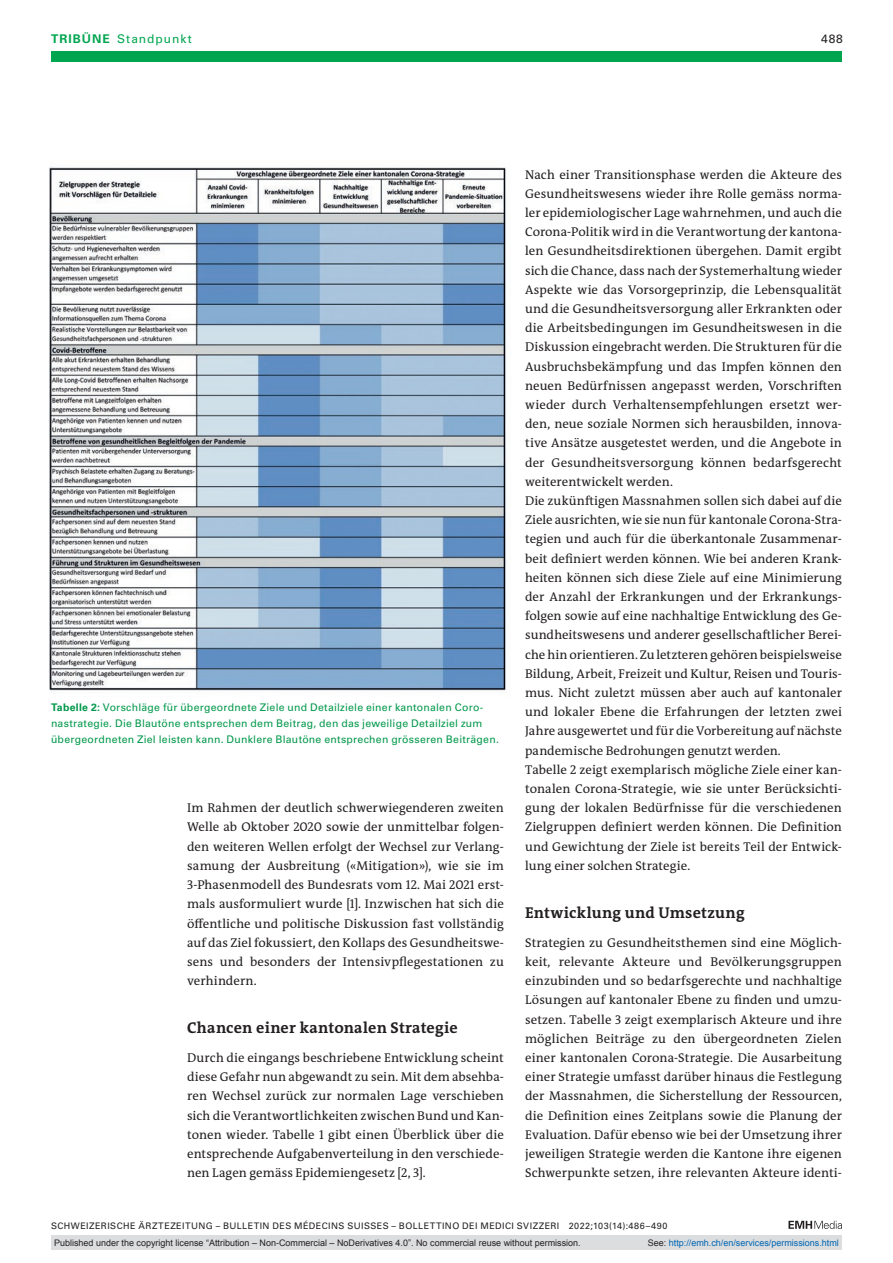
<style>
.page{position:relative;width:893px;height:1263px;background:#fff}
.page>*{position:absolute;margin:0;border:0;box-sizing:border-box;transform-origin:0 0}
.section-h1{font:700 15.75px "The Antiqua B W7";letter-spacing:.015em;color:#231f20}
.section-pn{font:12.75px/19.2px "The Antiqua B W5 Plain";letter-spacing:.005em;color:#231f20;text-align:justify}
.t1{font:12px "Univers LT Std";letter-spacing:.08em;color:#00a54f}
.t2{font:12px "Univers LT Std";color:#231f20}
.fig-caption{font:10.5px/15.8px "Univers LT Std";letter-spacing:.02em;color:#00984a}
.t3{font:9px "Arial";color:#231f20}
.fusszeile{font:9px "Univers LT Std";letter-spacing:.05em;color:#231f20}
.t4{font:9px "Arial";color:#0066b3}
.s1{font-weight:700}
.s2{color:#231f20}
</style>
<div class="page">
<svg style="left:788px;top:1221px;width:54px;height:8px"></svg>
<div style="left:51px;top:51px;width:791px;height:11px;background:#00a54f"></div>
<img style="left:49px;top:167px;width:458px;height:524px">
<div style="left:51px;top:1235px;width:791px;height:15px;background:#dcdddf"></div>
<p class="t1" style="left:51px;top:31px;width:142px"><span class="s1">TRIBÜNE</span> Standpunkt</p>
<p class="t2" style="left:821px;top:31px;width:23px">488</p>
<p class="fig-caption" style="left:51px;top:699px;width:449px"><span class="s1">Tabelle 2:</span> Vorschläge für übergeordnete Ziele und Detailziele einer kantonalen Coro&shy;nastrategie. Die Blautöne entsprechen dem Beitrag, den das jeweilige Detailziel zum übergeordneten Ziel leisten kann. Dunklere Blautöne entsprechen grösseren Beiträgen.</p>
<p class="section-pn" style="left:187px;top:798px;width:318px">Im Rahmen der deutlich schwerwiegenderen zweiten Welle ab Oktober 2020 sowie der unmittelbar folgen&shy;den weiteren Wellen erfolgt der Wechsel zur Verlang&shy;samung der Ausbreitung («Mitigation»), wie sie im 3-Phasenmodell des Bundesrats vom 12. Mai 2021 erst&shy;mals ausformuliert wurde [1]. Inzwischen hat sich die öffentliche und politische Diskussion fast vollständig auf das Ziel fokussiert, den Kollaps des Gesundheitswe&shy;sens und besonders der Intensivpflegestationen zu verhindern.</p>
<p class="section-h1" style="left:187px;top:1018px;width:272px">Chancen einer kantonalen Strategie</p>
<p class="section-pn" style="left:187px;top:1048px;width:318px">Durch die eingangs beschriebene Entwicklung scheint diese Gefahr nun abgewandt zu sein. Mit dem absehba&shy;ren Wechsel zurück zur normalen Lage verschieben sich die Verantwortlichkeiten zwischen Bund und Kan&shy;tonen wieder. Tabelle 1 gibt einen Überblick über die entsprechende Aufgabenverteilung in den verschiede&shy;nen Lagen gemäss Epidemiengesetz [2, 3].</p>
<p class="section-pn" style="left:525px;top:165px;width:318px">Nach einer Transitionsphase werden die Akteure des Gesundheitswesens wieder ihre Rolle gemäss norma&shy;ler epidemiologischer Lage wahrnehmen, und auch die Corona-Politik wird in die Verantwortung der kantona&shy;len Gesundheitsdirektionen übergehen. Damit ergibt sich die Chance, dass nach der Systemerhaltung wieder Aspekte wie das Vorsorgeprinzip, die Lebensqualität und die Gesundheitsversorgung aller Erkrankten oder die Arbeitsbedingungen im Gesundheitswesen in die Diskussion eingebracht werden. Die Strukturen für die Ausbruchsbekämpfung und das Impfen können den neuen Bedürfnissen angepasst werden, Vorschriften wieder durch Verhaltensempfehlungen ersetzt wer&shy;den, neue soziale Normen sich herausbilden, innova&shy;tive Ansätze ausgetestet werden, und die Angebote in der Gesundheitsversorgung können bedarfsgerecht weiterentwickelt werden.</p>
<p class="section-pn" style="left:525px;top:491px;width:318px">Die zukünftigen Massnahmen sollen sich dabei auf die Ziele ausrichten, wie sie nun für kantonale Corona-Stra&shy;tegien und auch für die überkantonale Zusammenar&shy;beit definiert werden können. Wie bei anderen Krank&shy;heiten können sich diese Ziele auf eine Minimierung der Anzahl der Erkrankungen und der Erkrankungs&shy;folgen sowie auf eine nachhaltige Entwicklung des Ge&shy;sundheitswesens und anderer gesellschaftlicher Berei&shy;che hin orientieren. Zu letzteren gehören beispielsweise Bildung, Arbeit, Freizeit und Kultur, Reisen und Touris&shy;mus. Nicht zuletzt müssen aber auch auf kantonaler und lokaler Ebene die Erfahrungen der letzten zwei Jahre ausgewertet und für die Vorbereitung auf nächste pandemische Bedrohungen genutzt werden.</p>
<p class="section-pn" style="left:525px;top:760px;width:318px">Tabelle 2 zeigt exemplarisch mögliche Ziele einer kan&shy;tonalen Corona-Strategie, wie sie unter Berücksichti&shy;gung der lokalen Bedürfnisse für die verschiedenen Zielgruppen definiert werden können. Die Definition und Gewichtung der Ziele ist bereits Teil der Entwick&shy;lung einer solchen Strategie.</p>
<p class="section-h1" style="left:525px;top:902px;width:221px">Entwicklung und Umsetzung</p>
<p class="section-pn" style="left:525px;top:933px;width:318px">Strategien zu Gesundheitsthemen sind eine Möglich&shy;keit, relevante Akteure und Bevölkerungsgruppen einzubinden und so bedarfsgerechte und nachhaltige Lösungen auf kantonaler Ebene zu finden und umzu&shy;setzen. Tabelle 3 zeigt exemplarisch Akteure und ihre möglichen Beiträge zu den übergeordneten Zielen einer kantonalen Corona-Strategie. Die Ausarbeitung einer Strategie umfasst darüber hinaus die Festlegung der Massnahmen, die Sicherstellung der Ressourcen, die Definition eines Zeitplans sowie die Planung der Evaluation. Dafür ebenso wie bei der Umsetzung ihrer jeweiligen Strategie werden die Kantone ihre eigenen Schwerpunkte setzen, ihre relevanten Akteure identi-</p>
<p class="fusszeile" style="left:51px;top:1220px;width:618px">SCHWEIZERISCHE ÄRZTEZEITUNG – BULLETIN DES MÉDECINS SUISSES – BOLLETTINO DEI MEDICI SVIZZERI 2022;103(14):486–490</p>
<p class="t3" style="left:54px;top:1237px;width:528px">Published under the copyright license “Attribution – Non-Commercial – NoDerivatives 4.0”. No commercial reuse without permission.</p>
<p class="t4" style="left:648px;top:1237px;width:193px"><span class="s2">See:</span> http://emh.ch/en/services/permissions.html</p>
</div>
